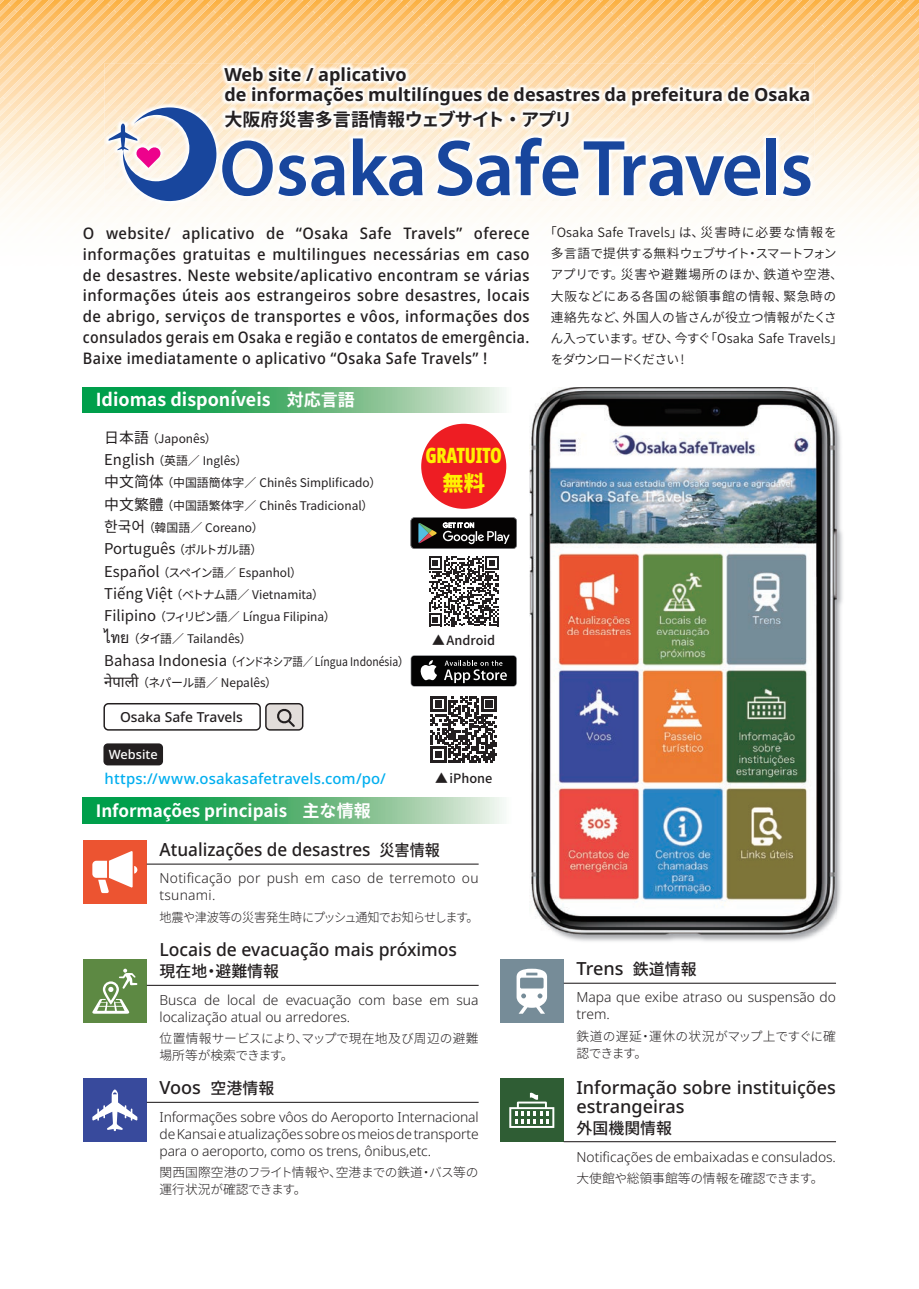
<style>
.page{position:relative;width:919px;height:1289px;background:#fff}
.page>*{position:absolute;margin:0;border:0;box-sizing:border-box;transform-origin:0 0}
.t1{font:900 extra-condensed 21.3px "Noto Sans";letter-spacing:-.02em;color:#fff101;scale:.89 1}
.t2{font:900 21.3px "Noto Sans CJ Kjp";color:#fff101}
.t3{font:500 18px/19.2px "Noto Sans";color:#231f20}
.t4{font:700 18px/20.2px "Noto Sans";color:#231f20}
.t5{font:500 18px "Noto Sans";color:#231f20;scale:.95 1}
.t6{font:700 18px "Noto Sans CJ Kjp";color:#231f20}
.t7{font:700 17.85px "Noto Sans CJ Kjp";color:#fff}
.t8{font:700 16.95px "Noto Sans CJ Kjp";color:#fff}
.t9{font:500 semi-condensed 15.9px/20.7px "Noto Sans";letter-spacing:.025em;color:#231f20;text-align:justify}
.t10{font:500 15.9px "Noto Sans CJ Kjp";color:#231f20}
.t11{font:500 14.85px "Noto Sans";letter-spacing:.01em;color:#00aeef}
.t12{font:14.85px "Noto Sans CJ Kjp";color:#231f20}
.t13{font:300 13.8px/17px "Noto Sans";color:#231f20}
.t14{font:300 13.8px/17px "Noto Sans";letter-spacing:.02em;color:#231f20}
.t15{font:500 13.8px "Noto Sans";color:#231f20}
.t16{font:600 12.75px/21.3px "Noto Sans CJ Kjp";letter-spacing:.01em;color:#231f20}
.t17{font:300 12.75px/17px "Noto Sans CJ Kjp";letter-spacing:-.015em;color:#231f20}
.t18{font:300 12.75px "Noto Sans CJ Kjp";letter-spacing:-.04em;color:#231f20;scale:.95 1}
.t19{font:300 12.75px/17px "Noto Sans CJ Kjp";letter-spacing:.01em;color:#231f20}
.t20{font:500 12.75px "Noto Sans CJ Kjp";color:#231f20}
.t21{font:500 12.75px "Noto Sans";color:#fff}
.t22{font:11.85px/22.4px "Noto Sans CJ Kjp";color:#231f20}
.s1{font-size:16.95px}
.s2{font-size:14.85px}
.s3{font-size:11.85px}
.s4{font-family:"Thongterm";font-size:14.85px}
.s5{font-family:"Noto Sans Devanagari";font-size:14.85px}
.s6{font-family:"Noto Sans CJ Kjp";font-size:15.9px}
</style>
<div class="page">
<div style="left:103px;top:703px;width:158px;height:27px;border:1px solid #231f20;border-radius:4px"></div>
<div style="left:266px;top:703px;width:37px;height:27px;background:#e2ddda;border-radius:4px"></div>
<div style="left:265px;top:703px;width:38px;height:27px;border:1px solid #231f20;border-radius:4px"></div>
<svg style="left:274px;top:708px;width:23px;height:21px"></svg>
<svg style="left:430px;top:696px;width:67px;height:66px"></svg>
<svg style="left:410px;top:655px;width:107px;height:31px"></svg>
<div style="left:411px;top:656px;width:105px;height:30px;background:#030303;border-radius:3px"></div>
<svg style="left:420px;top:660px;width:17px;height:20px"></svg>
<svg style="left:444px;top:660px;width:63px;height:23px"></svg>
<svg style="left:429px;top:556px;width:69px;height:70px"></svg>
<svg style="left:410px;top:517px;width:107px;height:32px;background:#333"></svg>
<svg style="left:0;top:0;width:918px;height:210px"></svg>
<img style="left:836px;top:416px;width:5px;height:21px">
<img style="left:792px;top:437px;width:51px;height:504px">
<img style="left:529px;top:387px;width:307px;height:547px">
<div style="left:421px;top:424px;width:85px;height:85px;background:#ee1d23;border-radius:50%"></div>
<svg style="left:83px;top:387px;width:421px;height:25px;background:#5cb87e"></svg>
<svg style="left:83px;top:797px;width:421px;height:26px;background:#5cb87e"></svg>
<div style="left:83px;top:840px;width:64px;height:64px;background:#ec5431"></div>
<svg style="left:92px;top:851px;width:45px;height:42px"></svg>
<hr style="left:147px;top:863px;width:331px;height:1px;background:#231f20">
<div style="left:83px;top:959px;width:64px;height:64px;background:#5d8943"></div>
<svg style="left:92px;top:968px;width:45px;height:45px"></svg>
<hr style="left:147px;top:984px;width:331px;height:1px;background:#231f20">
<div style="left:500px;top:959px;width:63px;height:64px;background:#768c98"></div>
<svg style="left:516px;top:968px;width:31px;height:45px"></svg>
<hr style="left:563px;top:982px;width:273px;height:1px;background:#231f20">
<div style="left:500px;top:1078px;width:63px;height:64px;background:#2f5d34"></div>
<svg style="left:509px;top:1092px;width:45px;height:35px"></svg>
<hr style="left:563px;top:1141px;width:273px;height:1px;background:#231f20">
<div style="left:83px;top:1078px;width:64px;height:64px;background:#384a9c"></div>
<svg style="left:92px;top:1089px;width:45px;height:42px"></svg>
<hr style="left:147px;top:1101px;width:331px;height:1px;background:#231f20">
<div style="left:103px;top:743px;width:60px;height:22px;background:#231f20;border-radius:4px"></div>
<p class="t4" style="left:224px;top:65px;width:587px">Web site / aplicativo<br>de informações multilíngues de desastres da prefeitura de Osaka</p>
<p class="t6" style="left:224px;top:109px;width:349px">大阪府災害多言語情報ウェブサイト・アプリ</p>
<p class="t9" style="left:83px;top:223px;width:448px">O website/ aplicativo de “Osaka Safe Travels” oferece informações gratuitas e multilingues necessárias em caso de desastres. Neste website/aplicativo encontram se várias informações úteis aos estrangeiros sobre desastres, locais de abrigo, serviços de transportes e vôos, informações dos consulados gerais em Osaka e região e contatos de emergência.<br>Baixe imediatamente o aplicativo “Osaka Safe Travels” !</p>
<p class="t7" style="left:96px;top:390px;width:261px">Idiomas disponíveis <span class="s1">対応言語</span></p>
<p class="t22" style="left:104px;top:427px;width:278px"><span class="s2">日本語</span> （Japonês）<br><span class="s2">English</span> （英語／ Inglês）<br><span class="s2">中文简体</span> （中国語簡体字／ Chinês Simplificado）<span class="s2">中文繁體</span> （中国語繁体字／ Chinês Tradicional）<span class="s2">한국어</span> （韓国語／ Coreano）</p>
<p class="t12" style="left:104px;top:540px;width:160px">Português <span class="s3">（ポルトガル語）</span></p>
<p class="t22" style="left:104px;top:561px;width:307px"><span class="s2">Español</span> （スペイン語／ Espanhol）<br><span class="s2">Tiếng Việt</span> （ベトナム語／ Vietnamita）<br><span class="s2">Filipino</span> （フィリピン語／ Língua Filipina）<br><span class="s4">ไทย</span>（タイ語／ Tailandês）<br><span class="s2">Bahasa Indonesia</span> （インドネシア語／ Língua Indonésia）</p>
<p class="t22" style="left:104px;top:672px;width:174px"><span class="s5">नेपाली</span> （ネパール語／ Nepalês）</p>
<p class="t15" style="left:120px;top:707px;width:124px">Osaka Safe Travels</p>
<p class="t21" style="left:109px;top:745px;width:50px">Website</p>
<p class="t11" style="left:104px;top:767px;width:283px">https://www.osakasafetravels.com/po/</p>
<h1 class="t1" style="left:425px;top:439px;width:87px">GRATUITO</h1>
<h1 class="t2" style="left:442px;top:471px;width:44px">無料</h1>
<p class="t20" style="left:432px;top:633px;width:64px">▲ Android</p>
<p class="t20" style="left:435px;top:771px;width:59px">▲iPhone</p>
<p class="t8" style="left:96px;top:801px;width:276px">Informações principais 主な情報</p>
<p class="t5" style="left:159px;top:836px;width:297px">Atualizações de desastres <span class="s6">災害情報</span></p>
<p class="t14" style="left:159px;top:870px;width:320px">Notificação por push em caso de terremoto ou tsunami.</p>
<p class="t18" style="left:159px;top:909px;width:337px">地震や津波等の災害発生時にプッシュ通知でお知らせします。</p>
<p class="t3" style="left:159px;top:939px;width:299px">Locais de evacuação mais próximos</p>
<p class="t10" style="left:159px;top:962px;width:121px">現在地・避難情報</p>
<p class="t13" style="left:159px;top:991px;width:320px">Busca de local de evacuação com base em sua localização atual ou arredores.</p>
<p class="t17" style="left:159px;top:1029px;width:320px">位置情報サービスにより、マップで現在地及び周辺の避難場所等が検索できます。</p>
<p class="t3" style="left:159px;top:1078px;width:116px">Voos <span class="s6">空港情報</span></p>
<p class="t13" style="left:159px;top:1108px;width:320px;text-align:justify">Informações sobre vôos do Aeroporto Internacional de Kansai e atualizações sobre os meios de transporte para o aeroporto, como os trens, ônibus,etc.</p>
<p class="t17" style="left:159px;top:1163px;width:320px">関西国際空港のフライト情報や、空港までの鉄道・バス等の運行状況が確認できます。</p>
<p class="t16" style="left:550px;top:222px;width:294px;text-indent:-6px">「Osaka Safe Travels」は、災害時に必要な情報を多言語で提供する無料ウェブサイト・スマートフォンアプリです。災害や避難場所のほか、鉄道や空港、大阪などにある各国の総領事館の情報、緊急時の連絡先など、外国人の皆さんが役立つ情報がたくさん入っています。ぜひ、今すぐ「Osaka Safe Travels」をダウンロードください !</p>
<p class="t3" style="left:576px;top:959px;width:122px">Trens <span class="s6">鉄道情報</span></p>
<p class="t13" style="left:576px;top:989px;width:261px">Mapa que exibe atraso ou suspensão do trem.</p>
<p class="t19" style="left:576px;top:1027px;width:261px">鉄道の遅延・運休の状況がマップ上ですぐに確認できます。</p>
<p class="t3" style="left:576px;top:1078px;width:261px">Informação sobre instituições estrangeiras</p>
<p class="t10" style="left:576px;top:1119px;width:97px">外国機関情報</p>
<p class="t13" style="left:576px;top:1148px;width:261px">Notificações de embaixadas e consulados.</p>
<p class="t17" style="left:576px;top:1170px;width:248px">大使館や総領事館等の情報を確認できます。</p>
</div>
